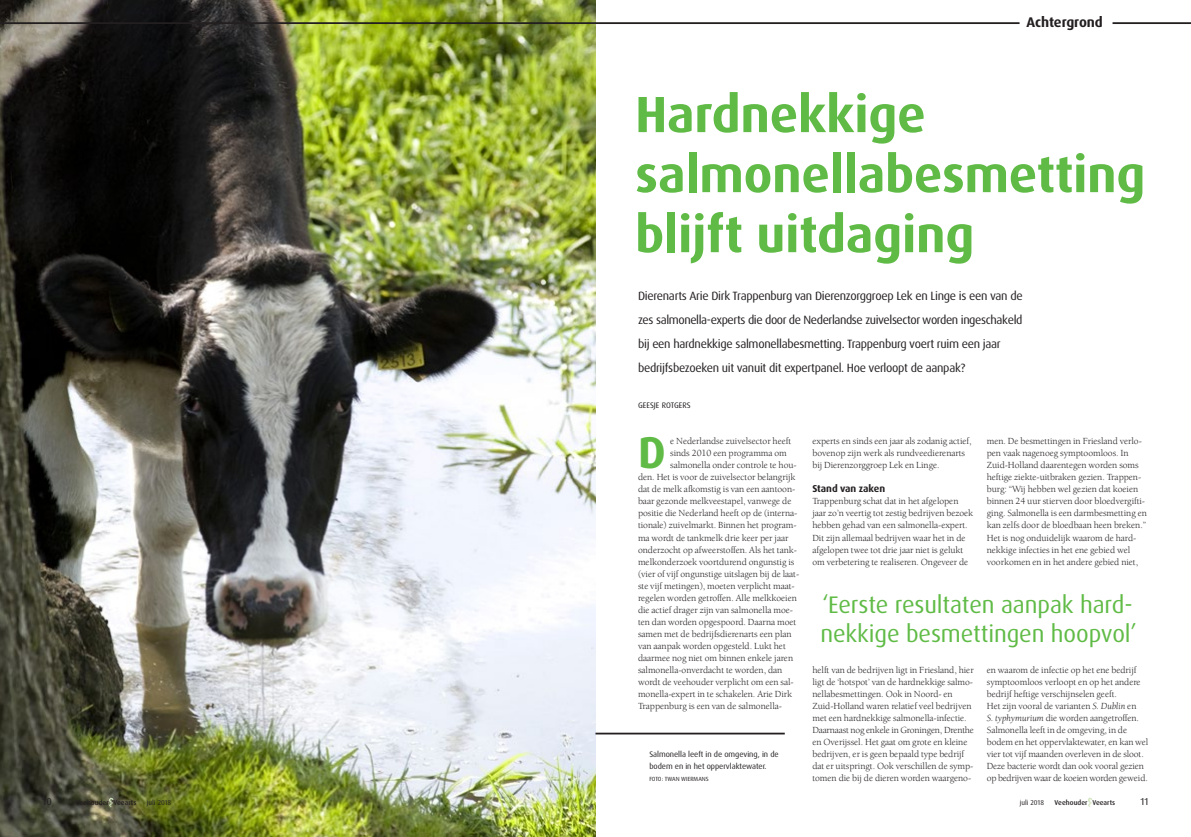
<style>
.page{position:relative;width:1191px;height:837px;background:#fff}
.page>*{position:absolute;margin:0;border:0;box-sizing:border-box;transform-origin:0 0}
.t1{font:700 51px/60px "Dax OT";letter-spacing:-.005em;color:#60bb46}
.t2{font:700 44.5px "Dax OT";color:#60bb46}
.t3{font:24px/29px "Dax OT";letter-spacing:-.005em;color:#60bb46}
.t4{font:700 14px "Dax OT";letter-spacing:-.005em;color:#231f20}
.t5{font:12px/24px "Dax OT";letter-spacing:-.025em;color:#231f20}
.t6{font:700 10px "Dax OT";letter-spacing:-.005em;color:#231f20}
.t7{font:10px "Dax OT";color:#231f20}
.t8{font:9.6px/12px "Berkeley Std";letter-spacing:-.005em;color:#231f20}
.t9{font:8px/12px "Dax OT";letter-spacing:-.005em;color:#231f20}
.t10{font:500 7px "Dax OT";letter-spacing:.005em;color:#231f20}
.t11{font:7px "Dax OT";color:#231f20}
.t12{font:6px "Dax OT";letter-spacing:.005em;color:#231f20}
.s1{font-style:italic}
</style>
<div class="page">
<img style="left:0;top:0;width:595px;height:836px">
<hr style="left:0;top:22px;width:1019px;height:2px;background:#231f20">
<hr style="left:1112px;top:22px;width:79px;height:2px;background:#231f20">
<svg style="left:1088px;top:797px;width:4px;height:9px"></svg>
<svg style="left:109px;top:797px;width:4px;height:9px"></svg>
<hr style="left:595px;top:732px;width:189px;height:2px;background:#231f20">
<h3 class="t4" style="left:1026px;top:13px;width:78px">Achtergrond</h3>
<h1 class="t1" style="left:635px;top:85px;width:512px">Hardnekkige salmonellabesmetting blijft uitdaging</h1>
<p class="t5" style="left:638px;top:284px;width:386px">Dierenarts Arie Dirk Trappenburg van Dierenzorggroep Lek en Linge is een van de zes salmonella-experts die door de Nederlandse zuivelsector worden ingeschakeld bij een hardnekkige salmonellabesmetting. Trappenburg voert ruim een jaar bedrijfsbezoeken uit vanuit dit expertpanel. Hoe verloopt de aanpak?</p>
<p class="t9" style="left:638px;top:399px;width:54px">GEESJE ROTGERS</p>
<h2 class="t2" style="left:638px;top:424px;width:29px">D</h2>
<p class="t8" style="left:670px;top:435px;width:123px">e Nederlandse zuivelsector heeft</p>
<p class="t8" style="left:670px;top:447px;width:118px">sinds 2010 een programma om</p>
<p class="t8" style="left:670px;top:459px;width:128px">salmonella onder controle te hou-</p>
<p class="t8" style="left:638px;top:471px;width:159px">den. Het is voor de zuivelsector belangrijk</p>
<p class="t8" style="left:638px;top:483px;width:159px">dat de melk afkomstig is van een aantoon-</p>
<p class="t8" style="left:638px;top:495px;width:155px">baar gezonde melkveestapel, vanwege de</p>
<p class="t8" style="left:638px;top:507px;width:161px">positie die Nederland heeft op de (interna-</p>
<p class="t8" style="left:638px;top:519px;width:160px">tionale) zuivelmarkt. Binnen het program-</p>
<p class="t8" style="left:638px;top:531px;width:152px">ma wordt de tankmelk drie keer per jaar</p>
<p class="t8" style="left:638px;top:543px;width:160px">onderzocht op afweerstoffen. Als het tank-</p>
<p class="t8" style="left:638px;top:555px;width:158px">melkonderzoek voortdurend ongunstig is</p>
<p class="t8" style="left:638px;top:567px;width:163px">(vier of vijf ongunstige uitslagen bij de laat-</p>
<p class="t8" style="left:638px;top:579px;width:158px">ste vijf metingen), moeten verplicht maat-</p>
<p class="t8" style="left:638px;top:591px;width:160px">regelen worden getroffen. Alle melkkoeien</p>
<p class="t8" style="left:638px;top:603px;width:157px">die actief drager zijn van salmonella moe-</p>
<p class="t8" style="left:638px;top:615px;width:160px">ten dan worden opgespoord. Daarna moet</p>
<p class="t8" style="left:638px;top:627px;width:155px">samen met de bedrijfsdierenarts een plan</p>
<p class="t8" style="left:638px;top:639px;width:149px">van aanpak worden opgesteld. Lukt het</p>
<p class="t8" style="left:638px;top:651px;width:157px">daarmee nog niet om binnen enkele jaren</p>
<p class="t8" style="left:638px;top:663px;width:146px">salmonella-onverdacht te worden, dan</p>
<p class="t8" style="left:638px;top:675px;width:157px">wordt de veehouder verplicht om een sal-</p>
<p class="t8" style="left:638px;top:687px;width:156px">monella-expert in te schakelen. Arie Dirk</p>
<p class="t8" style="left:638px;top:699px;width:145px">Trappenburg is een van de salmonella-</p>
<p class="t9" style="left:649px;top:747px;width:131px">Salmonella leeft in de omgeving, in de bodem en in het oppervlaktewater.</p>
<p class="t12" style="left:649px;top:774px;width:61px">FOTO: TWAN WIERMANS</p>
<p class="t8" style="left:812px;top:435px;width:161px">experts en sinds een jaar als zodanig actief, bovenop zijn werk als rundveedierenarts bij Dierenzorggroep Lek en Linge.</p>
<p class="t6" style="left:812px;top:482px;width:74px">Stand van zaken</p>
<p class="t8" style="left:812px;top:495px;width:162px">Trappenburg schat dat in het afgelopen jaar zo’n veertig tot zestig bedrijven bezoek hebben gehad van een salmonella-expert.<br>Dit zijn allemaal bedrijven waar het in de afgelopen twee tot drie jaar niet is gelukt om verbetering te realiseren. Ongeveer de</p>
<p class="t8" style="left:986px;top:435px;width:161px">men. De besmettingen in Friesland verlo&shy;pen vaak nagenoeg symptoomloos. In Zuid-Holland daarentegen worden soms heftige ziekte-uitbraken gezien. Trappen&shy;burg: “Wij hebben wel gezien dat koeien binnen 24 uur stierven door bloedvergifti&shy;ging. Salmonella is een darmbesmetting en kan zelfs door de bloedbaan heen breken.” Het is nog onduidelijk waarom de hard&shy;nekkige infecties in het ene gebied wel voorkomen en in het andere gebied niet,</p>
<h3 class="t3" style="left:820px;top:589px;width:318px">‘Eerste resultaten aanpak hard&shy;nekkige besmettingen hoopvol’</h3>
<p class="t8" style="left:812px;top:663px;width:163px">helft van de bedrijven ligt in Friesland, hier ligt de ‘hotspot’ van de hardnekkige salmo&shy;nellabesmettingen. Ook in Noord- en Zuid-Holland waren relatief veel bedrijven met een hardnekkige salmonella-infectie.<br>Daarnaast nog enkele in Groningen, Drenthe en Overijssel. Het gaat om grote en kleine bedrijven, er is geen bepaald type bedrijf dat er uitspringt. Ook verschillen de symp&shy;tomen die bij de dieren worden waargeno-</p>
<p class="t8" style="left:986px;top:663px;width:163px">en waarom de infectie op het ene bedrijf symptoomloos verloopt en op het andere bedrijf heftige verschijnselen geeft.<br>Het zijn vooral de varianten <span class="s1">S. Dublin</span> en<br><span class="s1">S. typhymurium</span> die worden aangetroffen.<br>Salmonella leeft in de omgeving, in de bodem en het oppervlaktewater, en kan wel vier tot vijf maanden overleven in de sloot.<br>Deze bacterie wordt dan ook vooral gezien op bedrijven waar de koeien worden geweid.</p>
<p class="t7" style="left:43px;top:794px;width:11px">10</p>
<p class="t10" style="left:76px;top:797px;width:62px">Veehouder Veearts</p>
<p class="t11" style="left:147px;top:797px;width:26px">juli 2018</p>
<p class="t11" style="left:1019px;top:797px;width:26px">juli 2018</p>
<p class="t10" style="left:1054px;top:797px;width:62px">Veehouder Veearts</p>
<p class="t7" style="left:1140px;top:794px;width:9px">11</p>
</div>
